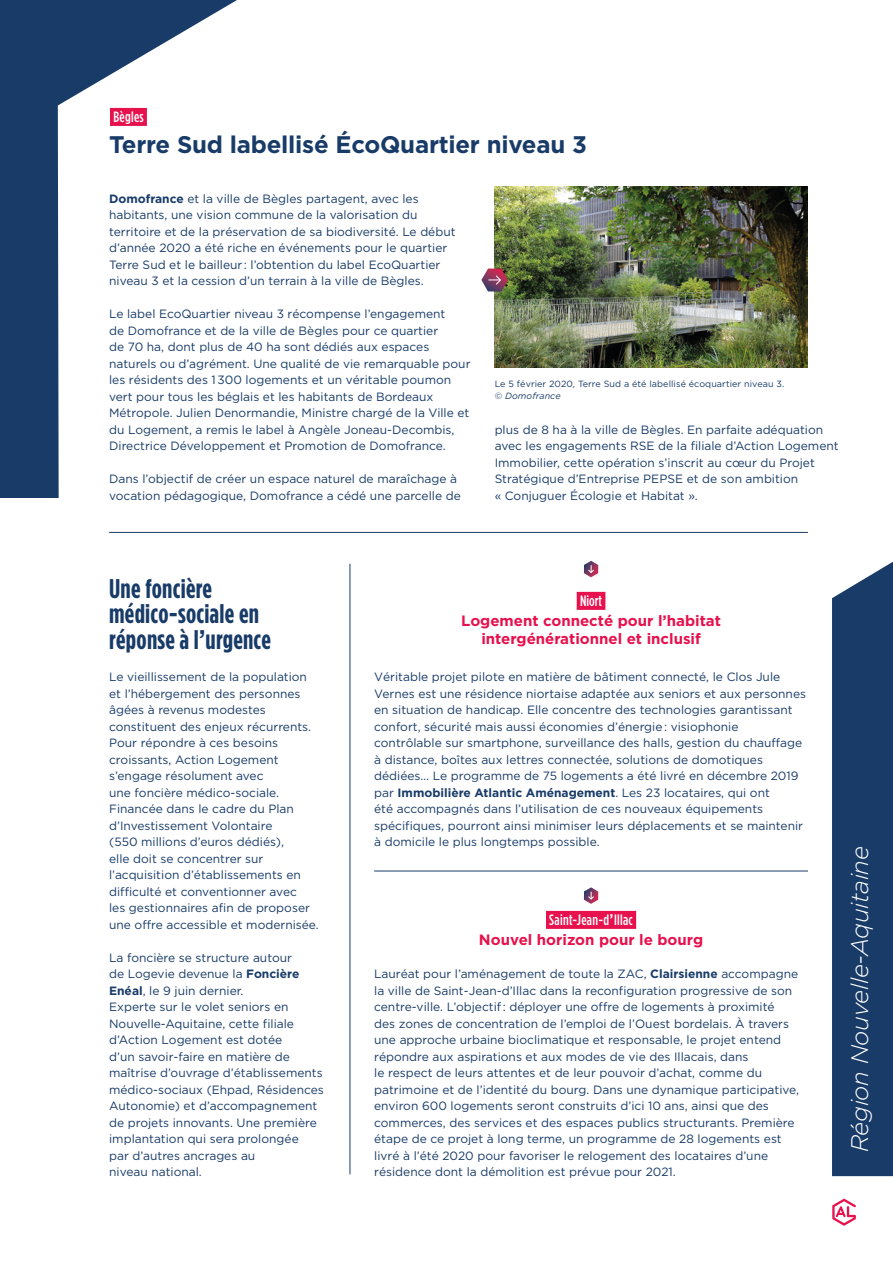
<style>
.page{position:relative;width:893px;height:1263px;background:#fff}
.page>*{position:absolute;margin:0;border:0;box-sizing:border-box;transform-origin:0 0}
.t1{font:700 condensed 27px/25.5px "Gotham";letter-spacing:.01em;color:#183b68}
.t2{font:700 24px "Gotham";letter-spacing:-.01em;color:#183b68}
.t3{font:italic 300 24px "Gotham";letter-spacing:-.01em;color:#fff}
.t4{font:700 15px/18px "Gotham";color:#e6114d;text-align:center}
.t5{font:500 15px "Gotham Condensed";letter-spacing:.02em;color:#fff}
.t6{font:12px/16.5px "Gotham";color:#183b68}
.t7{font:9px/12px "Gotham";letter-spacing:.01em;color:#183b68}
.s1{font-weight:700}
.s2{font-style:italic}
.s3{font-family:"Maax";font-weight:700}
</style>
<div class="page">
<div style="left:0;top:0;width:893px;height:660px;background:#183b68"></div>
<div style="left:58px;top:0;width:835px;height:949px;background:#fff"></div>
<div style="left:832px;top:562px;width:61px;height:614px;background:#183b68"></div>
<svg style="left:832px;top:1199px;width:24px;height:27px"></svg>
<div style="left:0;top:615px;width:109px;height:99px;background:#fff"></div>
<div style="left:782px;top:0;width:111px;height:142px;background:#fff"></div>
<hr style="left:350px;top:564px;width:1px;height:610px;background:#183b68">
<hr style="left:109px;top:532px;width:699px;height:1px;background:#183b68">
<div style="left:110px;top:108px;width:37px;height:18px;background:#e6114d"></div>
<div style="left:0;top:498px;width:92px;height:248px;background:#fff"></div>
<img style="left:495px;top:186px;width:313px;height:182px">
<svg style="left:481px;top:268px;width:27px;height:24px"></svg>
<hr style="left:374px;top:871px;width:434px;height:1px;background:#183b68">
<div style="left:546px;top:911px;width:90px;height:18px;background:#e6114d"></div>
<div style="left:577px;top:592px;width:28px;height:18px;background:#e6114d"></div>
<svg style="left:584px;top:561px;width:14px;height:16px"></svg>
<svg style="left:584px;top:887px;width:14px;height:17px"></svg>
<p class="t5" style="left:113px;top:109px;width:32px">Bègles</p>
<h2 class="t2" style="left:109px;top:131px;width:479px">Terre Sud labellisé ÉcoQuartier niveau 3</h2>
<p class="t6" style="left:109px;top:190px;width:348px"><span class="s1">Domofrance</span> et la ville de Bègles partagent, avec les habitants, une vision commune de la valorisation du territoire et de la préservation de sa biodiversité. Le début d’année 2020 a été riche en événements pour le quartier Terre Sud et le bailleur : l’obtention du label EcoQuartier niveau 3 et la cession d’un terrain à la ville de Bègles.</p>
<p class="t6" style="left:109px;top:305px;width:363px">Le label EcoQuartier niveau 3 récompense l’engagement<br>de Domofrance et de la ville de Bègles pour ce quartier<br>de 70 ha, dont plus de 40 ha sont dédiés aux espaces naturels ou d’agrément. Une qualité de vie remarquable pour les résidents des 1300 logements et un véritable poumon vert pour tous les béglais et les habitants de Bordeaux Métropole. Julien Denormandie, Ministre chargé de la Ville et du Logement, a remis le label à Angèle Joneau-Decombis, Directrice Développement et Promotion de Domofrance.</p>
<p class="t6" style="left:109px;top:470px;width:353px">Dans l’objectif de créer un espace naturel de maraîchage à vocation pédagogique, Domofrance a cédé une parcelle de</p>
<p class="t7" style="left:495px;top:378px;width:291px">Le 5 février 2020, Terre Sud a été labellisé écoquartier niveau 3. © <span class="s2">Domofrance</span></p>
<p class="t6" style="left:495px;top:421px;width:346px">plus de 8 ha à la ville de Bègles. En parfaite adéquation avec les engagements RSE de la filiale d’Action Logement Immobilier, cette opération s’inscrit au cœur du Projet Stratégique d’Entreprise PEPSE et de son ambition<br>« Conjuguer Écologie et Habitat ».</p>
<h1 class="t1" style="left:109px;top:575px;width:163px">Une foncière médico-sociale en réponse à l’urgence</h1>
<p class="t6" style="left:109px;top:668px;width:211px">Le vieillissement de la population et l’hébergement des personnes âgées à revenus modestes constituent des enjeux récurrents.<br>Pour répondre à ces besoins croissants, Action Logement s’engage résolument avec<br>une foncière médico-sociale.<br>Financée dans le cadre du Plan d’Investissement Volontaire<br>(550 millions d’euros dédiés),<br>elle doit se concentrer sur l’acquisition d’établissements en difficulté et conventionner avec<br>les gestionnaires afin de proposer une offre accessible et modernisée.</p>
<p class="t6" style="left:109px;top:949px;width:216px">La foncière se structure autour<br>de Logevie devenue la <span class="s1">Foncière<br>Enéal</span>, le 9 juin dernier.<br>Experte sur le volet seniors en<br>Nouvelle-Aquitaine, cette filiale d’Action Logement est dotée<br>d’un savoir-faire en matière de maîtrise d’ouvrage d’établissements médico-sociaux (Ehpad, Résidences<br>Autonomie) et d’accompagnement de projets innovants. Une première implantation qui sera prolongée<br>par d’autres ancrages au<br>niveau national.</p>
<p class="t5" style="left:580px;top:593px;width:23px">Niort</p>
<p class="t4" style="left:461px;top:612px;width:261px">Logement connecté pour l’habitat intergénérationnel et inclusif</p>
<p class="t6" style="left:374px;top:668px;width:433px">Véritable projet pilote en matière de bâtiment connecté, le Clos Jule Vernes est une résidence niortaise adaptée aux seniors et aux personnes en situation de handicap. Elle concentre des technologies garantissant confort, sécurité mais aussi économies d’énergie: visiophonie contrôlable sur smartphone, surveillance des halls, gestion du chauffage à distance, boîtes aux lettres connectée, solutions de domotiques dédiées… Le programme de 75 logements a été livré en décembre 2019 par <span class="s1">Immobilière Atlantic Aménagement</span>. Les 23 locataires, qui ont<br>été accompagnés dans l’utilisation de ces nouveaux équipements spécifiques, pourront ainsi minimiser leurs déplacements et se maintenir à domicile le plus longtemps possible.</p>
<p class="t5" style="left:549px;top:912px;width:85px">Saint-Jean-d<span class="s3">’</span>Illac</p>
<p class="t4" style="left:479px;top:931px;width:226px">Nouvel horizon pour le bourg</p>
<p class="t6" style="left:374px;top:965px;width:426px">Lauréat pour l’aménagement de toute la ZAC, <span class="s1">Clairsienne</span> accompagne la ville de Saint-Jean-d’Illac dans la reconfiguration progressive de son centre-ville. L’objectif: déployer une offre de logements à proximité<br>des zones de concentration de l’emploi de l’Ouest bordelais. À travers une approche urbaine bioclimatique et responsable, le projet entend répondre aux aspirations et aux modes de vie des Illacais, dans<br>le respect de leurs attentes et de leur pouvoir d’achat, comme du patrimoine et de l’identité du bourg. Dans une dynamique participative, environ 600 logements seront construits d’ici 10 ans, ainsi que des commerces, des services et des espaces publics structurants. Première étape de ce projet à long terme, un programme de 28 logements est livré à l’été 2020 pour favoriser le relogement des locataires d’une résidence dont la démolition est prévue pour 2021.</p>
<h2 class="t3" style="left:847px;top:1152px;width:308px;rotate:-90deg">Région Nouvelle-Aquitaine</h2>
</div>
